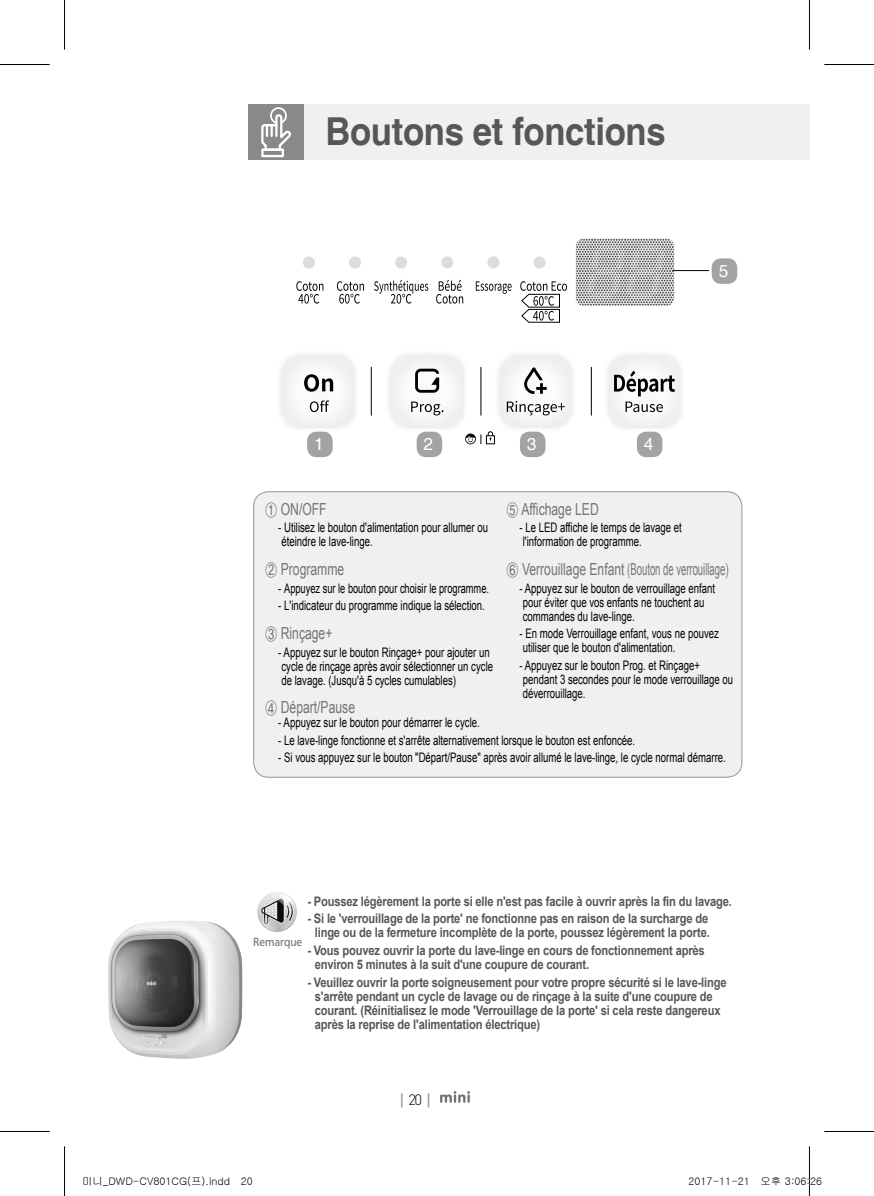
<style>
.page{position:relative;width:874px;height:1196px;background:#fff}
.page>*{position:absolute;margin:0;border:0;box-sizing:border-box;transform-origin:0 0}
.본대{font:700 38.5px "Helvetica";letter-spacing:-.01em;color:#575757;scale:.9 1}
.정규{font:17.15px "Helvetica";color:#fff}
._11_-15_9_5의_복사본{font:16.62px "Arial";color:#747474;scale:.73 1}
.정규-2{font:16.62px "Arial";color:#747474;scale:.73 1}
.t1{font:700 14.88px "Caviar Dreams";color:#9f9f9f}
.정규-3{font:13.12px/14px "Arial";color:#000;scale:.73 1}
.정규-4{font:700 13.12px/14px "Arial";letter-spacing:-.015em;color:#575757;scale:.85 1}
.정규-5{font:12.25px "Carto Gothic Std";letter-spacing:-.005em;color:#717171;scale:.9 1}
.t2{font:10.5px "Gulim";color:#000}
.s1{font-family:"Yoon Gothic M"}
.s2{font-family:"DIN Pro";font-weight:300;color:#000}
</style>
<div class="page">
<svg style="left:440px;top:1091px;width:29px;height:11px"></svg>
<div style="left:248px;top:104px;width:561px;height:56px;background:#f0f0f0"></div>
<div style="left:248px;top:104px;width:56px;height:56px;background:#898989"></div>
<svg style="left:261px;top:107px;width:30px;height:50px"></svg>
<div style="left:253px;top:492px;width:488px;height:285px;background:#f0f0f0;border-radius:15px"></div>
<div style="left:253px;top:491px;width:489px;height:286px;border:1px solid #959595;border-radius:15px"></div>
<img style="left:257px;top:892px;width:40px;height:40px">
<img style="left:108px;top:921px;width:134px;height:137px">
<img style="left:494px;top:354px;width:78px;height:83px">
<div style="left:499px;top:355px;width:73px;height:73px;border:2px solid #efefef;border-radius:18px"></div>
<div style="left:282px;top:355px;width:72px;height:73px;border:2px solid #efefef;border-radius:18px"></div>
<div style="left:608px;top:355px;width:72px;height:73px;border:2px solid #efefef;border-radius:18px"></div>
<hr style="left:370px;top:367px;width:1px;height:48px;background:#000">
<hr style="left:590px;top:367px;width:1px;height:48px;background:#000">
<svg style="left:283px;top:356px;width:70px;height:71px"></svg>
<svg style="left:609px;top:356px;width:70px;height:71px"></svg>
<svg style="left:500px;top:356px;width:71px;height:71px"></svg>
<div style="left:303px;top:256px;width:12px;height:12px;background:#dcdcdc;border-radius:50%"></div>
<div style="left:349px;top:256px;width:12px;height:12px;background:#dcdcdc;border-radius:50%"></div>
<div style="left:395px;top:256px;width:12px;height:12px;background:#dcdcdc;border-radius:50%"></div>
<div style="left:441px;top:256px;width:12px;height:12px;background:#dcdcdc;border-radius:50%"></div>
<div style="left:487px;top:256px;width:12px;height:12px;background:#dcdcdc;border-radius:50%"></div>
<svg style="left:391px;top:356px;width:103px;height:88px"></svg>
<svg style="left:337px;top:281px;width:27px;height:22px"></svg>
<svg style="left:374px;top:280px;width:54px;height:23px"></svg>
<svg style="left:436px;top:280px;width:27px;height:23px"></svg>
<svg style="left:475px;top:281px;width:36px;height:13px"></svg>
<svg style="left:296px;top:281px;width:27px;height:22px"></svg>
<svg style="left:520px;top:238px;width:162px;height:85px"></svg>
<hr style="left:672px;top:270px;width:36px;height:1px;background:#000">
<div style="left:711px;top:258px;width:25px;height:26px;background:#a3a3a3;border-radius:9px"></div>
<div style="left:307px;top:431px;width:25px;height:26px;background:#a3a3a3;border-radius:9px"></div>
<div style="left:416px;top:431px;width:26px;height:26px;background:#a3a3a3;border-radius:9px"></div>
<div style="left:519px;top:431px;width:26px;height:26px;background:#a3a3a3;border-radius:9px"></div>
<div style="left:636px;top:431px;width:26px;height:26px;background:#a3a3a3;border-radius:9px"></div>
<hr style="left:0;top:64px;width:50px;height:1px;background:#000">
<hr style="left:823px;top:64px;width:50px;height:1px;background:#000">
<hr style="left:0;top:1131px;width:50px;height:1px;background:#000">
<hr style="left:823px;top:1131px;width:50px;height:1px;background:#000">
<hr style="left:64px;top:0;width:1px;height:50px;background:#000">
<hr style="left:64px;top:1146px;width:1px;height:50px;background:#000">
<hr style="left:808px;top:0;width:1px;height:50px;background:#000">
<hr style="left:808px;top:1146px;width:1px;height:50px;background:#000">
<svg style="left:808px;top:1176px;width:2px;height:10px"></svg>
<p class="본대" style="left:325px;top:108px;width:379px">Boutons et fonctions</p>
<p class="정규" style="left:718px;top:261px;width:11px">5</p>
<p class="정규" style="left:314px;top:434px;width:11px">1</p>
<p class="정규" style="left:423px;top:434px;width:11px">2</p>
<p class="정규" style="left:526px;top:434px;width:11px">3</p>
<p class="정규" style="left:643px;top:434px;width:11px">4</p>
<p class="_11_-15_9_5의_복사본" style="left:265px;top:498px;width:86px"><span class="s1">①</span> ON/OFF</p>
<p class="정규-3" style="left:278px;top:521px;width:288px">- Utilisez le bouton d'alimentation pour allumer ou éteindre le lave-linge.</p>
<p class="정규-2" style="left:265px;top:558px;width:110px"><span class="s1">②</span> Programme</p>
<p class="정규-3" style="left:278px;top:581px;width:290px">- Appuyez sur le bouton pour choisir le programme.</p>
<p class="정규-3" style="left:278px;top:599px;width:284px">- L'indicateur du programme indique la sélection.</p>
<p class="_11_-15_9_5의_복사본" style="left:265px;top:622px;width:93px"><span class="s1">③</span> Rinçage+</p>
<p class="정규-3" style="left:278px;top:645px;width:295px">- Appuyez sur le bouton Rinçage+ pour ajouter un cycle de rinçage après avoir sélectionner un cycle de lavage. (Jusqu'à 5 cycles cumulables)</p>
<p class="_11_-15_9_5의_복사본" style="left:506px;top:498px;width:128px"><span class="s1">⑤</span> Affichage LED</p>
<p class="정규-3" style="left:519px;top:521px;width:224px">- Le LED affiche le temps de lavage et l'information de programme.</p>
<p class="_11_-15_9_5의_복사본" style="left:506px;top:558px;width:305px"><span class="s1">⑥</span> Verrouillage Enfant (Bouton de verrouillage)</p>
<p class="정규-3" style="left:519px;top:581px;width:269px">- Appuyez sur le bouton de verrouillage enfant pour éviter que vos enfants ne touchent au commandes du lave-linge.</p>
<p class="정규-3" style="left:519px;top:627px;width:274px">- En mode Verrouillage enfant, vous ne pouvez utiliser que le bouton d'alimentation.</p>
<p class="정규-3" style="left:519px;top:658px;width:294px">- Appuyez sur le bouton Prog. et Rinçage+ pendant 3 secondes pour le mode verrouillage ou déverrouillage.</p>
<p class="_11_-15_9_5의_복사본" style="left:265px;top:696px;width:124px"><span class="s1">④</span> Départ/Pause</p>
<p class="정규-3" style="left:278px;top:715px;width:277px">- Appuyez sur le bouton pour démarrer le cycle.</p>
<p class="정규-3" style="left:278px;top:733px;width:490px">- Le lave-linge fonctionne et s'arrête alternativement lorsque le bouton est enfoncée.</p>
<p class="정규-3" style="left:278px;top:750px;width:614px">- Si vous appuyez sur le bouton "Départ/Pause" après avoir allumé le lave-linge, le cycle normal démarre.</p>
<p class="정규-4" style="left:307px;top:894px;width:501px">- Poussez légèrement la porte si elle n'est pas facile à ouvrir après la fin du lavage.</p>
<p class="정규-4" style="left:307px;top:912px;width:474px;text-align:center">- Si le 'verrouillage de la porte' ne fonctionne pas en raison de la surcharge de linge ou de la fermeture incomplète de la porte, poussez légèrement la porte.</p>
<p class="정규-4" style="left:314px;top:943px;width:460px;text-indent:-7px">- Vous pouvez ouvrir la porte du lave-linge en cours de fonctionnement après environ 5 minutes à la suit d'une coupure de courant.</p>
<p class="정규-4" style="left:314px;top:975px;width:486px;text-indent:-7px">- Veuillez ouvrir la porte soigneusement pour votre propre sécurité si le lave-linge s'arrête pendant un cycle de lavage ou de rinçage à la suite d'une coupure de courant. (Réinitialisez le mode 'Verrouillage de la porte' si cela reste dangereux après la reprise de l'alimentation électrique)</p>
<p class="정규-5" style="left:253px;top:935px;width:56px">Remarque</p>
<p class="t1" style="left:400px;top:1090px;width:32px">| <span class="s2">20</span> |</p>
<p class="t2" style="left:82px;top:1176px;width:172px">미니_DWD-CV801CG(프).indd 20</p>
<p class="t2" style="left:688px;top:1176px;width:135px">2017-11-21 오후 3:06:26</p>
</div>
